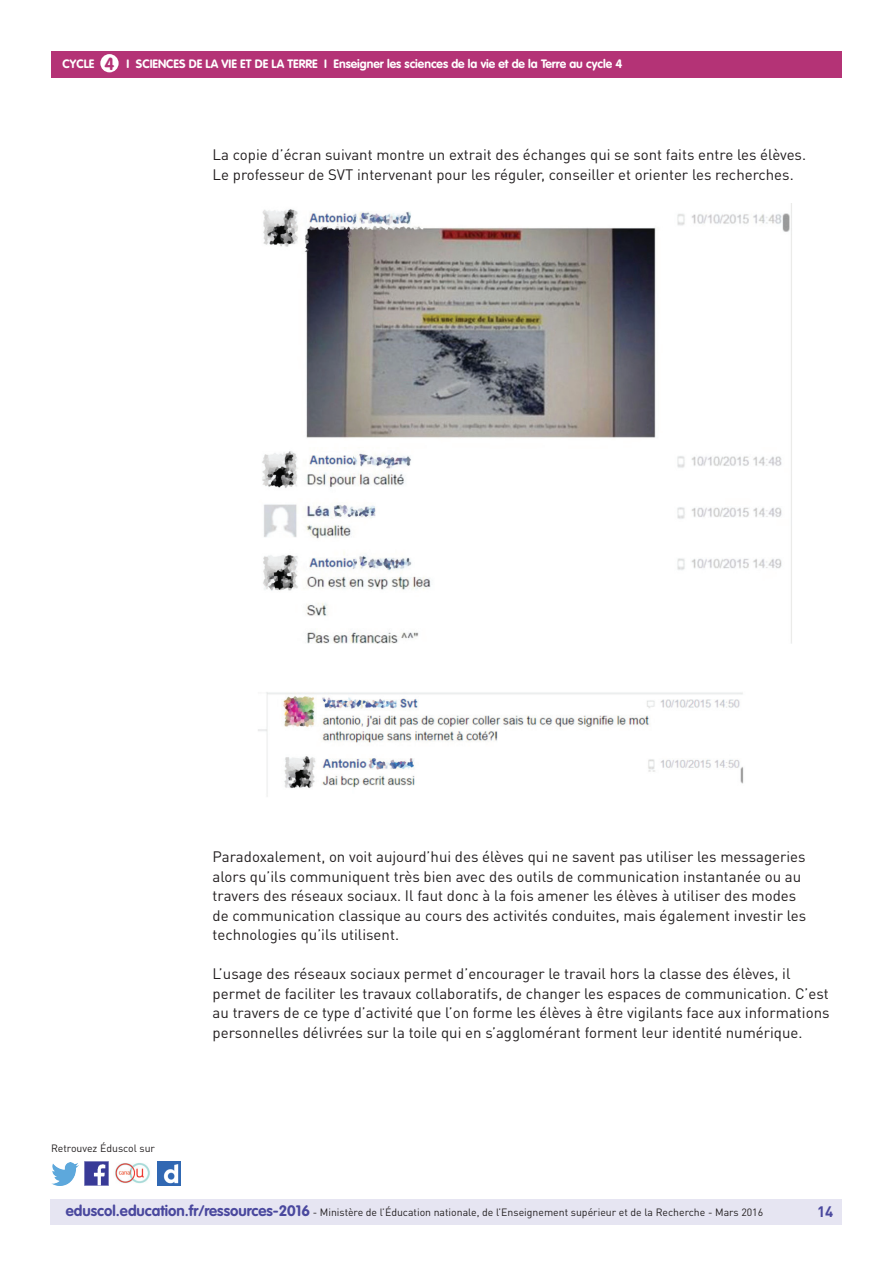
<style>
.page{position:relative;width:893px;height:1263px;background:#fff}
.page>*{position:absolute;margin:0;border:0;box-sizing:border-box;transform-origin:0 0}
.t1{font:15px/19.5px "DIN Pro";color:#231f20}
.t2{font:700 15px "DIN Pro";color:#4a489e}
.t3{font:700 12px "VAG Rounded Std";color:#fff}
.t4{font:10.5px "DIN Pro";color:#231f20}
.s1{font-size:17.25px;color:#b43376}
.s2{font-family:"VAG Rounded Std";font-weight:700;font-size:15px;color:#4a489e}
</style>
<div class="page">
<div style="left:50px;top:1199px;width:791px;height:26px;background:#e6e5f2"></div>
<div style="left:51px;top:51px;width:791px;height:27px;background:#b43376"></div>
<div style="left:100px;top:54px;width:19px;height:18px;background:#fff;border-radius:50%"></div>
<img style="left:85px;top:1162px;width:23px;height:23px">
<img style="left:51px;top:1163px;width:28px;height:22px">
<img style="left:158px;top:1162px;width:22px;height:23px">
<img style="left:115px;top:1163px;width:35px;height:21px">
<img style="left:258px;top:204px;width:534px;height:593px">
<p class="t3" style="left:63px;top:57px;width:8px">CYCLE</p>
<p class="t3" style="left:105px;top:57px;width:519px"><span class="s1">4</span> I Sciences de la vie et de la Terre I Enseigner les sciences de la vie et de la Terre au cycle 4</p>
<p class="t1" style="left:213px;top:145px;width:595px">La copie d’écran suivant montre un extrait des échanges qui se sont faits entre les élèves.<br>Le professeur de SVT intervenant pour les réguler, conseiller et orienter les recherches.</p>
<p class="t4" style="left:51px;top:1141px;width:106px">Retrouvez Éduscol sur</p>
<p class="t1" style="left:213px;top:847px;width:595px">Paradoxalement, on voit aujourd’hui des élèves qui ne savent pas utiliser les messageries alors qu’ils communiquent très bien avec des outils de communication instantanée ou au travers des réseaux sociaux. Il faut donc à la fois amener les élèves à utiliser des modes de communication classique au cours des activités conduites, mais également investir les technologies qu’ils utilisent.</p>
<p class="t1" style="left:213px;top:964px;width:618px">L’usage des réseaux sociaux permet d’encourager le travail hors la classe des élèves, il permet de faciliter les travaux collaboratifs, de changer les espaces de communication. C’est au travers de ce type d’activité que l’on forme les élèves à être vigilants face aux informations personnelles délivrées sur la toile qui en s’agglomérant forment leur identité numérique.</p>
<p class="t4" style="left:66px;top:1205px;width:699px"><span class="s2">eduscol.education.fr/ressources-2016</span> - Ministère de l’Éducation nationale, de l’Enseignement supérieur et de la Recherche - Mars 2016</p>
<p class="t2" style="left:817px;top:1201px;width:18px">14</p>
</div>
